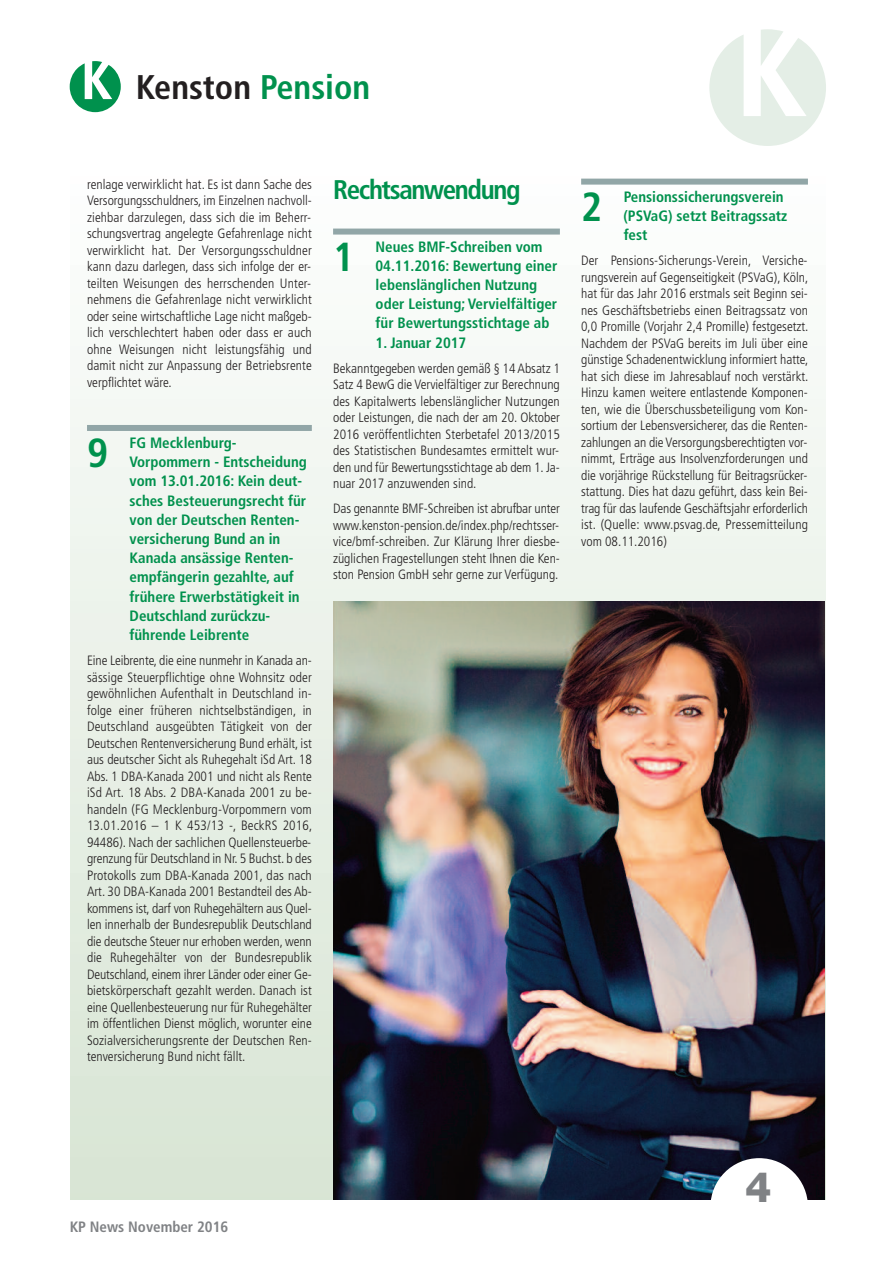
<style>
.page{position:relative;width:893px;height:1263px;background:#fff}
.page>*{position:absolute;margin:0;border:0;box-sizing:border-box;transform-origin:0 0}
.t1{font:800 42px "Helvetica Neue";color:#808285}
.t2{font:700 condensed 40.5px "Frutiger";color:#00914d}
.t3{font:700 condensed 34.2px "Frutiger";color:#231f20}
.t4{font:700 condensed 27px "Frutiger";letter-spacing:-.05em;color:#00914d}
.t5{font:700 condensed 15px/19.2px "Frutiger";color:#00914d}
.t6{font:700 condensed 15px "Frutiger";color:#808285}
.t7{font:300 condensed 13.5px/16.5px "Frutiger";color:#231f20;text-align:justify}
.s1{color:#00914d}
</style>
<div class="page">
<div style="left:70px;top:168px;width:756px;height:1031px;background:linear-gradient(to bottom,#fdfefe,#d8e5d4)"></div>
<img style="left:333px;top:602px;width:492px;height:597px">
<div style="left:710px;top:1158px;width:98px;height:98px;background:#fff;border-radius:50%"></div>
<div style="left:333px;top:229px;width:227px;height:6px;background:#91a6a7"></div>
<div style="left:87px;top:425px;width:225px;height:6px;background:#91a6a7"></div>
<div style="left:581px;top:179px;width:227px;height:6px;background:#91a6a7"></div>
<svg style="left:709px;top:29px;width:117px;height:117px"></svg>
<svg style="left:70px;top:61px;width:51px;height:51px"></svg>
<h3 class="t3" style="left:136px;top:73px;width:236px">Kenston <span class="s1">Pension</span></h3>
<p class="t7" style="left:87px;top:177px;width:226px">renlage verwirklicht hat. Es ist dann Sache des Versorgungsschuldners, im Einzelnen nachvoll&shy;ziehbar darzulegen, dass sich die im Beherr&shy;schungsvertrag angelegte Gefahrenlage nicht verwirklicht hat. Der Versorgungsschuldner kann dazu darlegen, dass sich infolge der er&shy;teilten Weisungen des herrschenden Unter&shy;nehmens die Gefahrenlage nicht verwirklicht oder seine wirtschaftliche Lage nicht maßgeb&shy;lich verschlechtert haben oder dass er auch ohne Weisungen nicht leistungsfähig und damit nicht zur Anpassung der Betriebsrente verpflichtet wäre.</p>
<h2 class="t2" style="left:87px;top:437px;width:23px">9</h2>
<p class="t5" style="left:129px;top:434px;width:179px">FG Mecklenburg-<br>Vorpommern - Entscheidung vom 13.01.2016: Kein deut&shy;sches Besteuerungsrecht für von der Deutschen Renten&shy;versicherung Bund an in<br>Kanada ansässige Renten&shy;empfängerin gezahlte, auf frühere Erwerbstätigkeit in<br>Deutschland zurückzu&shy;führende Leibrente</p>
<p class="t7" style="left:87px;top:653px;width:227px">Eine Leibrente, die eine nunmehr in Kanada an&shy;sässige Steuerpflichtige ohne Wohnsitz oder gewöhnlichen Aufenthalt in Deutschland in&shy;folge einer früheren nichtselbständigen, in Deutschland ausgeübten Tätigkeit von der Deutschen Rentenversicherung Bund erhält, ist aus deutscher Sicht als Ruhegehalt iSd Art. 18<br>Abs. 1 DBA-Kanada 2001 und nicht als Rente iSd Art. 18 Abs. 2 DBA-Kanada 2001 zu be&shy;handeln (FG Mecklenburg-Vorpommern vom 13.01.2016 – 1 K 453/13 -, BeckRS 2016, 94486). Nach der sachlichen Quellensteuerbe&shy;grenzung für Deutschland in Nr. 5 Buchst. b des Protokolls zum DBA-Kanada 2001, das nach Art. 30 DBA-Kanada 2001 Bestandteil des Ab&shy;kommens ist, darf von Ruhegehältern aus Quel&shy;len innerhalb der Bundesrepublik Deutschland die deutsche Steuer nur erhoben werden, wenn die Ruhegehälter von der Bundesrepublik Deutschland, einem ihrer Länder oder einer Ge&shy;bietskörperschaft gezahlt werden. Danach ist eine Quellenbesteuerung nur für Ruhegehälter im öffentlichen Dienst möglich, worunter eine Sozialversicherungsrente der Deutschen Ren&shy;tenversicherung Bund nicht fällt.</p>
<h3 class="t4" style="left:333px;top:179px;width:189px">Rechtsanwendung</h3>
<h2 class="t2" style="left:333px;top:240px;width:23px">1</h2>
<p class="t5" style="left:375px;top:238px;width:183px">Neues BMF-Schreiben vom<br>04.11.2016: Bewertung einer lebenslänglichen Nutzung oder Leistung; Vervielfältiger für Bewertungsstichtage ab</p>
<p class="t5" style="left:376px;top:334px;width:92px">1. Januar 2017</p>
<p class="t7" style="left:333px;top:361px;width:228px">Bekanntgegeben werden gemäß § 14 Absatz 1<br>Satz 4 BewG die Vervielfältiger zur Berechnung des Kapitalwerts lebenslänglicher Nutzungen oder Leistungen, die nach der am 20. Oktober 2016 veröffentlichten Sterbetafel 2013/2015 des Statistischen Bundesamtes ermittelt wur&shy;den und für Bewertungsstichtage ab dem 1. Ja&shy;nuar 2017 anzuwenden sind.</p>
<p class="t7" style="left:333px;top:501px;width:228px">Das genannte BMF-Schreiben ist abrufbar unter www.kenston-pension.de/index.php/rechtsser&shy;vice/bmf-schreiben. Zur Klärung Ihrer diesbe&shy;züglichen Fragestellungen steht Ihnen die Ken&shy;ston Pension GmbH sehr gerne zur Verfügung.</p>
<h2 class="t2" style="left:581px;top:190px;width:23px">2</h2>
<p class="t5" style="left:623px;top:188px;width:165px">Pensionssicherungsverein (PSVaG) setzt Beitragssatz fest</p>
<p class="t7" style="left:581px;top:253px;width:229px">Der Pensions-Sicherungs-Verein, Versiche&shy;rungsverein auf Gegenseitigkeit (PSVaG), Köln, hat für das Jahr 2016 erstmals seit Beginn sei&shy;nes Geschäftsbetriebs einen Beitragssatz von 0,0 Promille (Vorjahr 2,4 Promille) festgesetzt.<br>Nachdem der PSVaG bereits im Juli über eine günstige Schadenentwicklung informiert hatte, hat sich diese im Jahresablauf noch verstärkt.<br>Hinzu kamen weitere entlastende Komponen&shy;ten, wie die Überschussbeteiligung vom Kon&shy;sortium der Lebensversicherer, das die Renten&shy;zahlungen an die Versorgungsberechtigten vor&shy;nimmt, Erträge aus Insolvenzforderungen und die vorjährige Rückstellung für Beitragsrücker&shy;stattung. Dies hat dazu geführt, dass kein Bei&shy;trag für das laufende Geschäftsjahr erforderlich ist. (Quelle: www.psvag.de, Pressemitteilung vom 08.11.2016)</p>
<p class="t6" style="left:70px;top:1221px;width:160px">KP News November 2016</p>
<h1 class="t1" style="left:745px;top:1171px;width:28px">4</h1>
</div>
